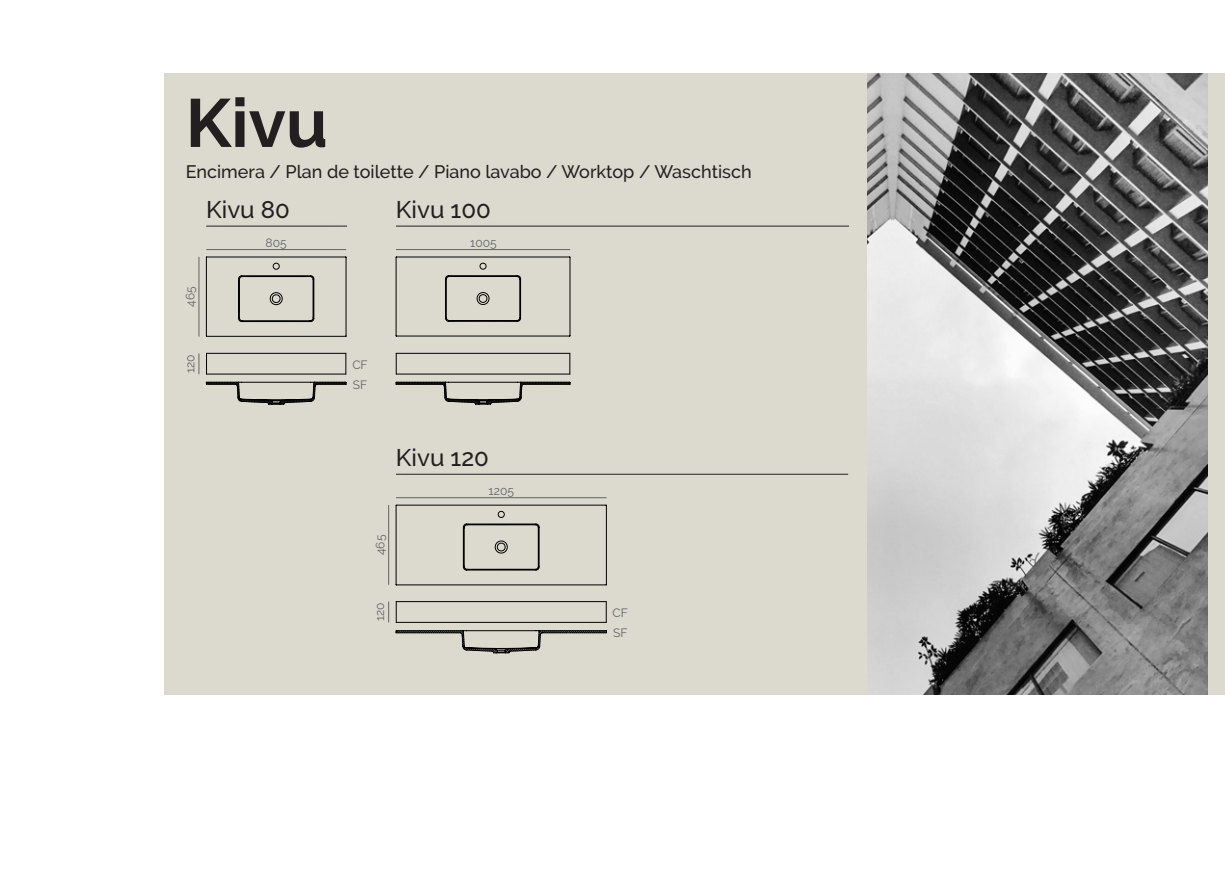
<style>
.page{position:relative;width:1225px;height:874px;background:#fff}
.page>*{position:absolute;margin:0;border:0;box-sizing:border-box;transform-origin:0 0}
.t1{font:700 68px "Raleway";color:#231f20}
.t2{font:500 24px "Raleway";color:#231f20}
.t3{font:500 18px "Raleway";color:#231f20}
.t4{font:12px/20.2px "Raleway";color:#636366}
</style>
<div class="page">
<div style="left:164px;top:74px;width:1061px;height:620px;background:#dcdacf"></div>
<img style="left:867px;top:74px;width:341px;height:620px">
<svg style="left:206px;top:256px;width:140px;height:80px"></svg>
<svg style="left:206px;top:381px;width:140px;height:23px"></svg>
<svg style="left:396px;top:256px;width:174px;height:80px"></svg>
<svg style="left:396px;top:381px;width:174px;height:23px"></svg>
<svg style="left:396px;top:504px;width:210px;height:81px"></svg>
<svg style="left:396px;top:630px;width:211px;height:22px"></svg>
<svg style="left:396px;top:602px;width:1px;height:19px"></svg>
<svg style="left:606px;top:601px;width:1px;height:21px"></svg>
<hr style="left:396px;top:621px;width:210px;height:1px;background:#000">
<hr style="left:396px;top:601px;width:210px;height:1px;background:#000">
<hr style="left:388px;top:504px;width:1px;height:80px;background:#636366">
<svg style="left:388px;top:601px;width:1px;height:21px"></svg>
<hr style="left:396px;top:497px;width:210px;height:1px;background:#636366">
<svg style="left:396px;top:354px;width:1px;height:19px"></svg>
<svg style="left:569px;top:354px;width:1px;height:19px"></svg>
<hr style="left:396px;top:373px;width:174px;height:1px;background:#000">
<hr style="left:396px;top:353px;width:174px;height:1px;background:#000">
<hr style="left:396px;top:249px;width:174px;height:1px;background:#636366">
<hr style="left:206px;top:226px;width:141px;height:1px;background:#231f20">
<hr style="left:396px;top:473px;width:452px;height:1px;background:#231f20">
<hr style="left:396px;top:226px;width:453px;height:1px;background:#231f20">
<svg style="left:206px;top:354px;width:1px;height:19px"></svg>
<svg style="left:345px;top:354px;width:1px;height:19px"></svg>
<hr style="left:206px;top:373px;width:140px;height:1px;background:#000">
<hr style="left:206px;top:353px;width:140px;height:1px;background:#000">
<hr style="left:199px;top:257px;width:1px;height:79px;background:#636366">
<svg style="left:199px;top:353px;width:1px;height:21px"></svg>
<hr style="left:206px;top:249px;width:140px;height:1px;background:#636366">
<h1 class="t1" style="left:186px;top:84px;width:144px">Kivu</h1>
<p class="t3" style="left:186px;top:161px;width:567px">Encimera / Plan de toilette / Piano lavabo / Worktop / Waschtisch</p>
<h2 class="t2" style="left:206px;top:196px;width:85px">Kivu 80</h2>
<p class="t4" style="left:266px;top:232px;width:23px">805</p>
<p class="t4" style="left:180px;top:307px;width:22px;rotate:-90deg">465</p>
<p class="t4" style="left:180px;top:373px;width:20px;rotate:-90deg">120</p>
<h2 class="t2" style="left:396px;top:196px;width:96px">Kivu 100</h2>
<p class="t4" style="left:470px;top:232px;width:28px">1005</p>
<p class="t4" style="left:352px;top:354px;width:17px">CF<br>SF</p>
<h2 class="t2" style="left:396px;top:444px;width:94px">Kivu 120</h2>
<p class="t4" style="left:488px;top:480px;width:27px">1205</p>
<p class="t4" style="left:370px;top:555px;width:22px;rotate:-90deg">465</p>
<p class="t4" style="left:370px;top:621px;width:20px;rotate:-90deg">120</p>
<p class="t4" style="left:612px;top:602px;width:17px">CF</p>
<p class="t4" style="left:613px;top:622px;width:16px">SF</p>
</div>
